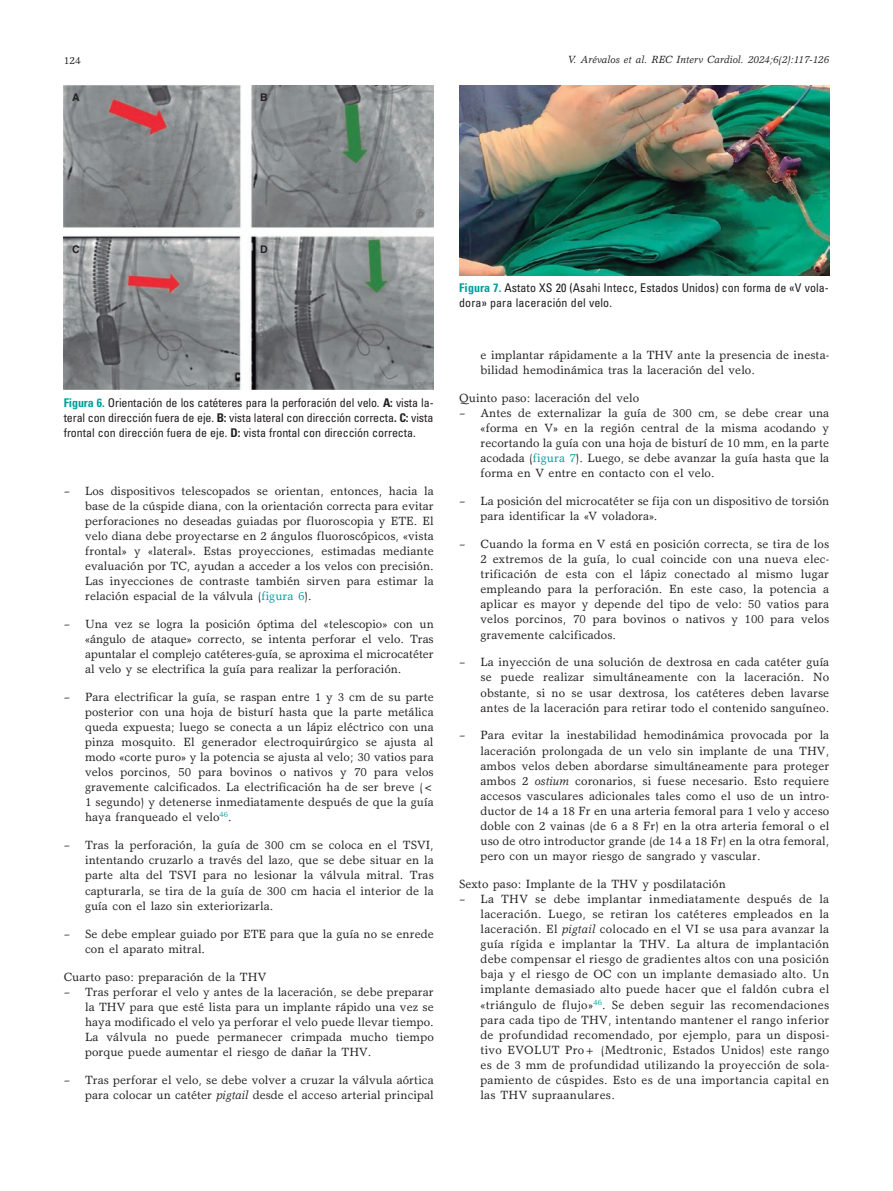
<style>
.page{position:relative;width:893px;height:1191px;background:#fff}
.page>*{position:absolute;margin:0;border:0;box-sizing:border-box;transform-origin:0 0}
.t1{font:12px/15px "Garth Graphic Std";letter-spacing:.005em;color:#231f20;text-align:justify}
.t2{font:condensed 12px/15px "Univers LT Std";letter-spacing:.005em;color:#231f20}
.t3{font:italic 10.5px "Garth Graphic Std";letter-spacing:.005em;color:#231f20}
.t4{font:700 10.5px "Helvetica LT Std";color:#231f20}
.t5{font:10.5px "Garth Graphic Std";color:#231f20}
.s1{font-weight:700;color:#009d9d}
.s2{font-weight:700}
.s3{color:#009d9d}
.s4{font-style:italic}
</style>
<div class="page">
<img style="left:459px;top:85px;width:370px;height:190px">
<img style="left:64px;top:85px;width:370px;height:305px">
<p class="t5" style="left:64px;top:54px;width:19px">124</p>
<p class="t3" style="left:568px;top:53px;width:263px">V. Arévalos et al. REC Interv Cardiol. 2024;6(2):117-126</p>
<p class="t4" style="left:72px;top:91px;width:9px">A</p>
<p class="t4" style="left:260px;top:91px;width:9px">B</p>
<p class="t4" style="left:72px;top:242px;width:9px">C</p>
<p class="t4" style="left:260px;top:242px;width:9px">D</p>
<p class="t2" style="left:64px;top:395px;width:371px;text-align:justify"><span class="s1">Figura 6.</span> Orientación de los catéteres para la perforación del velo. <span class="s2">A:</span> vista la&shy;teral con dirección fuera de eje. <span class="s2">B:</span> vista lateral con dirección correcta<span class="s2">. C:</span> vista frontal con dirección fuera de eje. <span class="s2">D:</span> vista frontal con dirección correcta.</p>
<p class="t1" style="left:85px;top:483px;width:350px;text-indent:-21px">– Los dispositivos telescopados se orientan, entonces, hacia la base de la cúspide diana, con la orientación correcta para evitar perforaciones no deseadas guiadas por fluoroscopia y ETE. El velo diana debe proyectarse en 2 ángulos fluoroscópicos, «vista frontal» y «lateral». Estas proyecciones, estimadas mediante evaluación por TC, ayudan a acceder a los velos con precisión.<br>Las inyecciones de contraste también sirven para estimar la relación espacial de la válvula (<span class="s3">figura 6</span>).</p>
<p class="t1" style="left:85px;top:616px;width:350px;text-indent:-21px">– Una vez se logra la posición óptima del «telescopio» con un «ángulo de ataque» correcto, se intenta perforar el velo. Tras apuntalar el complejo catéteres-guía, se aproxima el microcatéter al velo y se electrifica la guía para realizar la perforación.</p>
<p class="t1" style="left:85px;top:689px;width:350px;text-indent:-21px">– Para electrificar la guía, se raspan entre 1 y 3 cm de su parte posterior con una hoja de bisturí hasta que la parte metálica queda expuesta; luego se conecta a un lápiz eléctrico con una pinza mosquito. El generador electroquirúrgico se ajusta al modo «corte puro» y la potencia se ajusta al velo; 30 vatios para velos porcinos, 50 para bovinos o nativos y 70 para velos gravemente calcificados. La electrificación ha de ser breve (&lt; 1 segundo) y detenerse inmediatamente después de que la guía haya franqueado el velo<sup>46</sup>.</p>
<p class="t1" style="left:85px;top:837px;width:350px;text-indent:-21px">– Tras la perforación, la guía de 300 cm se coloca en el TSVI, intentando cruzarlo a través del lazo, que se debe situar en la parte alta del TSVI para no lesionar la válvula mitral. Tras capturarla, se tira de la guía de 300 cm hacia el interior de la guía con el lazo sin exteriorizarla.</p>
<p class="t1" style="left:85px;top:926px;width:350px;text-indent:-21px">– Se debe emplear guiado por ETE para que la guía no se enrede con el aparato mitral.</p>
<p class="t1" style="left:64px;top:969px;width:204px">Cuarto paso: preparación de la THV</p>
<p class="t1" style="left:85px;top:984px;width:350px;text-indent:-21px">– Tras perforar el velo y antes de la laceración, se debe preparar la THV para que esté lista para un implante rápido una vez se haya modificado el velo ya perforar el velo puede llevar tiempo.<br>La válvula no puede permanecer crimpada mucho tiempo porque puede aumentar el riesgo de dañar la THV.</p>
<p class="t1" style="left:64px;top:1072px;width:371px;text-align:right">– Tras perforar el velo, se debe volver a cruzar la válvula aórtica para colocar un catéter <span class="s4">pigtail</span> desde el acceso arterial principal</p>
<p class="t2" style="left:459px;top:280px;width:371px"><span class="s1">Figura 7.</span> Astato XS 20 (Asahi Intecc, Estados Unidos) con forma de «V vola&shy;dora» para laceración del velo.</p>
<p class="t1" style="left:480px;top:347px;width:350px">e implantar rápidamente a la THV ante la presencia de inesta&shy;bilidad hemodinámica tras la laceración del velo.</p>
<p class="t1" style="left:459px;top:390px;width:181px">Quinto paso: laceración del velo</p>
<p class="t1" style="left:480px;top:405px;width:350px;text-indent:-21px">– Antes de externalizar la guía de 300 cm, se debe crear una «forma en V» en la región central de la misma acodando y recortando la guía con una hoja de bisturí de 10 mm, en la parte acodada (<span class="s3">figura 7</span>). Luego, se debe avanzar la guía hasta que la forma en V entre en contacto con el velo.</p>
<p class="t1" style="left:480px;top:493px;width:350px;text-indent:-21px">– La posición del microcatéter se fija con un dispositivo de torsión para identificar la «V voladora».</p>
<p class="t1" style="left:480px;top:536px;width:350px;text-indent:-21px">– Cuando la forma en V está en posición correcta, se tira de los 2 extremos de la guía, lo cual coincide con una nueva elec&shy;trificación de esta con el lápiz conectado al mismo lugar empleando para la perforación. En este caso, la potencia a aplicar es mayor y depende del tipo de velo: 50 vatios para velos porcinos, 70 para bovinos o nativos y 100 para velos gravemente calcificados.</p>
<p class="t1" style="left:480px;top:654px;width:350px;text-indent:-21px">– La inyección de una solución de dextrosa en cada catéter guía se puede realizar simultáneamente con la laceración. No obstante, si no se usar dextrosa, los catéteres deben lavarse antes de la laceración para retirar todo el contenido sanguíneo.</p>
<p class="t1" style="left:480px;top:727px;width:350px;text-indent:-21px">– Para evitar la inestabilidad hemodinámica provocada por la laceración prolongada de un velo sin implante de una THV, ambos velos deben abordarse simultáneamente para proteger ambos 2 <span class="s4">ostium</span> coronarios, si fuese necesario. Esto requiere accesos vasculares adicionales tales como el uso de un intro&shy;ductor de 14 a 18 Fr en una arteria femoral para 1 velo y acceso doble con 2 vainas (de 6 a 8 Fr) en la otra arteria femoral o el uso de otro introductor grande (de 14 a 18 Fr) en la otra femoral, pero con un mayor riesgo de sangrado y vascular.</p>
<p class="t1" style="left:459px;top:876px;width:268px">Sexto paso: Implante de la THV y posdilatación</p>
<p class="t1" style="left:480px;top:891px;width:350px;text-indent:-21px">– La THV se debe implantar inmediatamente después de la laceración. Luego, se retiran los catéteres empleados en la laceración. El <span class="s4">pigtail</span> colocado en el VI se usa para avanzar la guía rígida e implantar la THV. La altura de implantación debe compensar el riesgo de gradientes altos con una posición baja y el riesgo de OC con un implante demasiado alto. Un implante demasiado alto puede hacer que el faldón cubra el «triángulo de flujo»<sup>46</sup>. Se deben seguir las recomendaciones para cada tipo de THV, intentando mantener el rango inferior de profundidad recomendado, por ejemplo, para un disposi&shy;tivo EVOLUT Pro+ (Medtronic, Estados Unidos) este rango es de 3 mm de profundidad utilizando la proyección de sola&shy;pamiento de cúspides. Esto es de una importancia capital en las THV supraanulares.</p>
</div>
